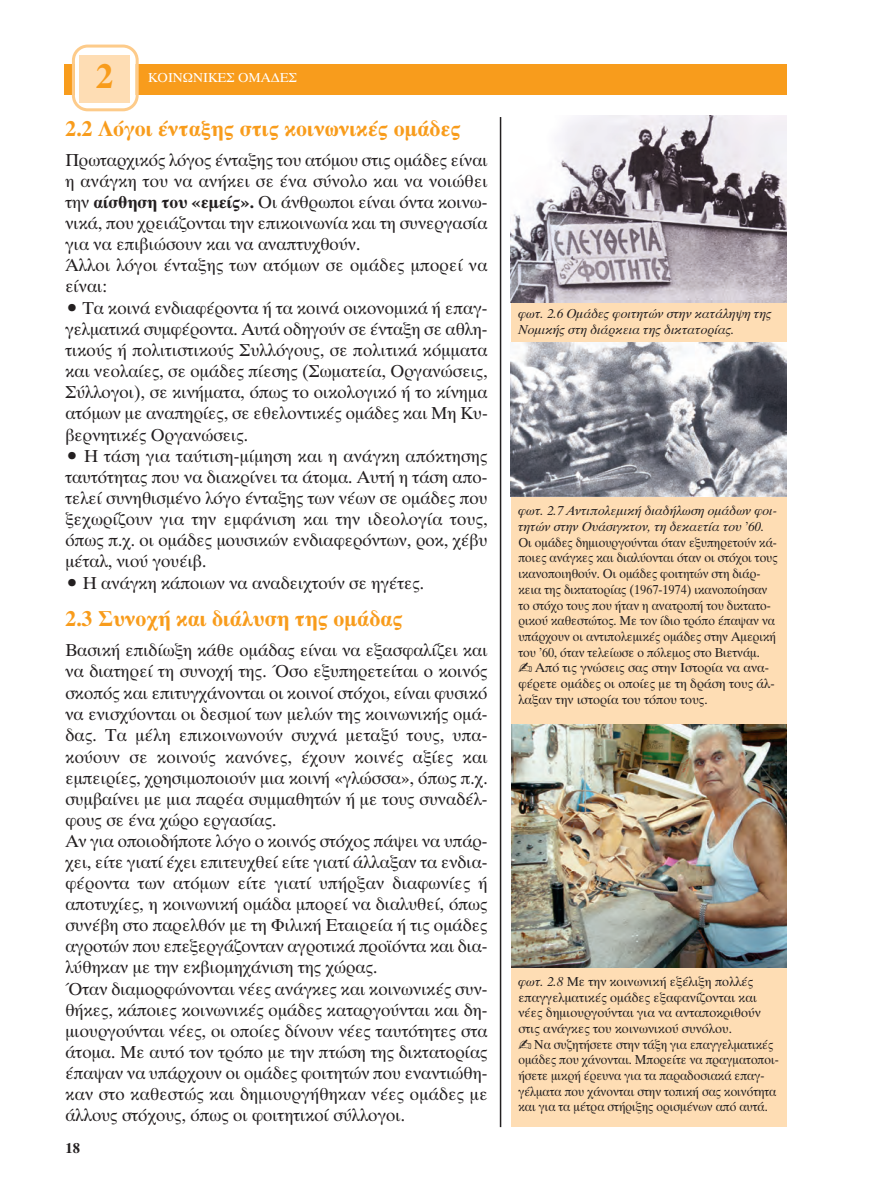
<style>
.page{position:relative;width:872px;height:1191px;background:#fff}
.page>*{position:absolute;margin:0;border:0;box-sizing:border-box;transform-origin:0 0}
.t1{font:36px "UB Times Bold";color:#f89c1c}
.t2{font:22.5px "UB Times Bold";color:#f89c1c}
.t3{font:18px/21.1px "UB Times";color:#231f20}
.t4{font:15px "UB Times Bold";color:#231f20}
.t5{font:13.5px "UB Times";letter-spacing:-.005em;color:#231f20;scale:.95 1}
.t6{font:13.5px "UB Times";letter-spacing:-.005em;color:#231f20}
.t7{font:13.5px/15.6px "UB Times Italic";color:#231f20}
.t8{font:13.5px "UB Times";color:#fff}
.s1{font-family:"UB Times Bold"}
.s2{font-family:"UB Times"}
.s3{font-family:"UB Times Italic"}
</style>
<div class="page">
<div style="left:64px;top:64px;width:723px;height:30px;background:#f89c1c"></div>
<hr style="left:500px;top:117px;width:1px;height:1010px;background:#231f20">
<svg style="left:72px;top:45px;width:67px;height:66px"></svg>
<div style="left:80px;top:55px;width:50px;height:47px;background:#feddb4"></div>
<div style="left:511px;top:300px;width:276px;height:45px;background:#feddb4"></div>
<div style="left:511px;top:497px;width:276px;height:264px;background:#feddb4"></div>
<img style="left:511px;top:115px;width:276px;height:187px">
<img style="left:511px;top:342px;width:276px;height:155px">
<img style="left:511px;top:724px;width:276px;height:244px">
<div style="left:511px;top:968px;width:276px;height:159px;background:#feddb4"></div>
<p class="t1" style="left:96px;top:57px;width:19px">2</p>
<p class="t8" style="left:148px;top:71px;width:150px">ΚΟΙΝΩΝΙΚΕΣ ΟΜΑΔΕΣ</p>
<p class="t2" style="left:65px;top:116px;width:397px">2.2 Λόγοι ένταξης στις κοινωνικές ομάδες</p>
<p class="t3" style="left:65px;top:149px;width:424px">Πρωταρχικός λόγος ένταξης του ατόμου στις ομάδες είναι η ανάγκη του να ανήκει σε ένα σύνολο και να νοιώθει την <span class="s1">αίσθηση του «εμείς».</span> Οι άνθρωποι είναι όντα κοινω&shy;νικά, που χρειάζονται την επικοινωνία και τη συνεργασία για να επιβιώσουν και να αναπτυχθούν.<br>Άλλοι λόγοι ένταξης των ατόμων σε ομάδες μπορεί να είναι:</p>
<p class="t3" style="left:65px;top:298px;width:424px;text-align:justify">• Τα κοινά ενδιαφέροντα ή τα κοινά οικονομικά ή επαγ&shy;γελματικά συμφέροντα. Αυτά οδηγούν σε ένταξη σε αθλη&shy;τικούς ή πολιτιστικούς Συλλόγους, σε πολιτικά κόμματα και νεολαίες, σε ομάδες πίεσης (Σωματεία, Οργανώσεις, Σύλλογοι), σε κινήματα, όπως το οικολογικό ή το κίνημα ατόμων με αναπηρίες, σε εθελοντικές ομάδες και Μη Κυ&shy;βερνητικές Οργανώσεις.</p>
<p class="t3" style="left:65px;top:446px;width:424px;text-align:justify">• Η τάση για ταύτιση-μίμηση και η ανάγκη απόκτησης ταυτότητας που να διακρίνει τα άτομα. Αυτή η τάση απο&shy;τελεί συνηθισμένο λόγο ένταξης των νέων σε ομάδες που ξεχωρίζουν για την εμφάνιση και την ιδεολογία τους, όπως π.χ. οι ομάδες μουσικών ενδιαφερόντων, ροκ, χέβυ μέταλ, νιού γουέιβ.</p>
<p class="t3" style="left:65px;top:572px;width:360px">• Η ανάγκη κάποιων να αναδειχτούν σε ηγέτες.</p>
<p class="t2" style="left:65px;top:607px;width:339px">2.3 Συνοχή και διάλυση της ομάδας</p>
<p class="t3" style="left:65px;top:640px;width:424px">Βασική επιδίωξη κάθε ομάδας είναι να εξασφαλίζει και να διατηρεί τη συνοχή της. Όσο εξυπηρετείται ο κοινός σκοπός και επιτυγχάνονται οι κοινοί στόχοι, είναι φυσικό να ενισχύονται οι δεσμοί των μελών της κοινωνικής ομά&shy;δας. Τα μέλη επικοινωνούν συχνά μεταξύ τους, υπα&shy;κούουν σε κοινούς κανόνες, έχουν κοινές αξίες και εμπειρίες, χρησιμοποιούν μια κοινή «γλώσσα», όπως π.χ. συμβαίνει με μια παρέα συμμαθητών ή με τους συναδέλ&shy;φους σε ένα χώρο εργασίας.<br>Αν για οποιοδήποτε λόγο ο κοινός στόχος πάψει να υπάρ&shy;χει, είτε γιατί έχει επιτευχθεί είτε γιατί άλλαξαν τα ενδια&shy;φέροντα των ατόμων είτε γιατί υπήρξαν διαφωνίες ή αποτυχίες, η κοινωνική ομάδα μπορεί να διαλυθεί, όπως συνέβη στο παρελθόν με τη Φιλική Εταιρεία ή τις ομάδες αγροτών που επεξεργάζονταν αγροτικά προϊόντα και δια&shy;λύθηκαν με την εκβιομηχάνιση της χώρας.<br>Όταν διαμορφώνονται νέες ανάγκες και κοινωνικές συν&shy;θήκες, κάποιες κοινωνικές ομάδες καταργούνται και δη&shy;μιουργούνται νέες, οι οποίες δίνουν νέες ταυτότητες στα άτομα. Με αυτό τον τρόπο με την πτώση της δικτατορίας έπαψαν να υπάρχουν οι ομάδες φοιτητών που εναντιώθη&shy;καν στο καθεστώς και δημιουργήθηκαν νέες ομάδες με άλλους στόχους, όπως οι φοιτητικοί σύλλογοι.</p>
<p class="t4" style="left:65px;top:1140px;width:16px">18</p>
<p class="t7" style="left:518px;top:306px;width:255px">φωτ. 2.6 Ομάδες φοιτητών στην κατάληψη της<br>Νομικής στη διάρκεια της δικτατορίας.</p>
<p class="t7" style="left:518px;top:503px;width:261px">φωτ. 2.7 Αντιπολεμική διαδήλωση ομάδων φοι-</p>
<p class="t7" style="left:518px;top:519px;width:248px">τητών στην Ουάσιγκτον, τη δεκαετία του <span class="s2">’</span>60.</p>
<p class="t5" style="left:518px;top:535px;width:274px">Οι ομάδες δημιουργούνται όταν εξυπηρετούν κά-</p>
<p class="t5" style="left:518px;top:551px;width:275px">ποιες ανάγκες και διαλύονται όταν οι στόχοι τους</p>
<p class="t5" style="left:518px;top:567px;width:256px">ικανοποιηθούν. Οι ομάδες φοιτητών στη διάρ-</p>
<p class="t5" style="left:518px;top:582px;width:264px">κεια της δικτατορίας (1967-1974) ικανοποίησαν</p>
<p class="t5" style="left:518px;top:598px;width:267px">το στόχο τους που ήταν η ανατροπή του δικτατο-</p>
<p class="t5" style="left:518px;top:614px;width:272px">ρικού καθεστώτος. Με τον ίδιο τρόπο έπαψαν να</p>
<p class="t5" style="left:518px;top:630px;width:273px">υπάρχουν οι αντιπολεμικές ομάδες στην Αμερική</p>
<p class="t5" style="left:518px;top:645px;width:256px">του ’60, όταν τελείωσε ο πόλεμος στο Βιετνάμ.</p>
<p class="t6" style="left:535px;top:661px;width:236px">Από τις γνώσεις σας στην Ιστορία να ανα-</p>
<p class="t6" style="left:518px;top:676px;width:258px">φέρετε ομάδες οι οποίες με τη δράση τους άλ-</p>
<p class="t6" style="left:518px;top:692px;width:191px">λαξαν την ιστορία του τόπου τους.</p>
<p class="t6" style="left:518px;top:975px;width:237px"><span class="s3">φωτ. 2.8</span> Με την κοινωνική εξέλιξη πολλές</p>
<p class="t6" style="left:518px;top:990px;width:240px">επαγγελματικές ομάδες εξαφανίζονται και</p>
<p class="t6" style="left:518px;top:1006px;width:244px">νέες δημιουργούνται για να ανταποκριθούν</p>
<p class="t6" style="left:518px;top:1021px;width:215px">στις ανάγκες του κοινωνικού συνόλου.</p>
<p class="t5" style="left:534px;top:1037px;width:253px">Να συζητήσετε στην τάξη για επαγγελματικές</p>
<p class="t5" style="left:518px;top:1053px;width:275px">ομάδες που χάνονται. Μπορείτε να πραγματοποι-</p>
<p class="t5" style="left:518px;top:1068px;width:261px">ήσετε μικρή έρευνα για τα παραδοσιακά επαγ-</p>
<p class="t5" style="left:518px;top:1084px;width:273px">γέλματα που χάνονται στην τοπική σας κοινότητα</p>
<p class="t5" style="left:518px;top:1099px;width:264px">και για τα μέτρα στήριξης ορισμένων από αυτά.</p>
</div>
